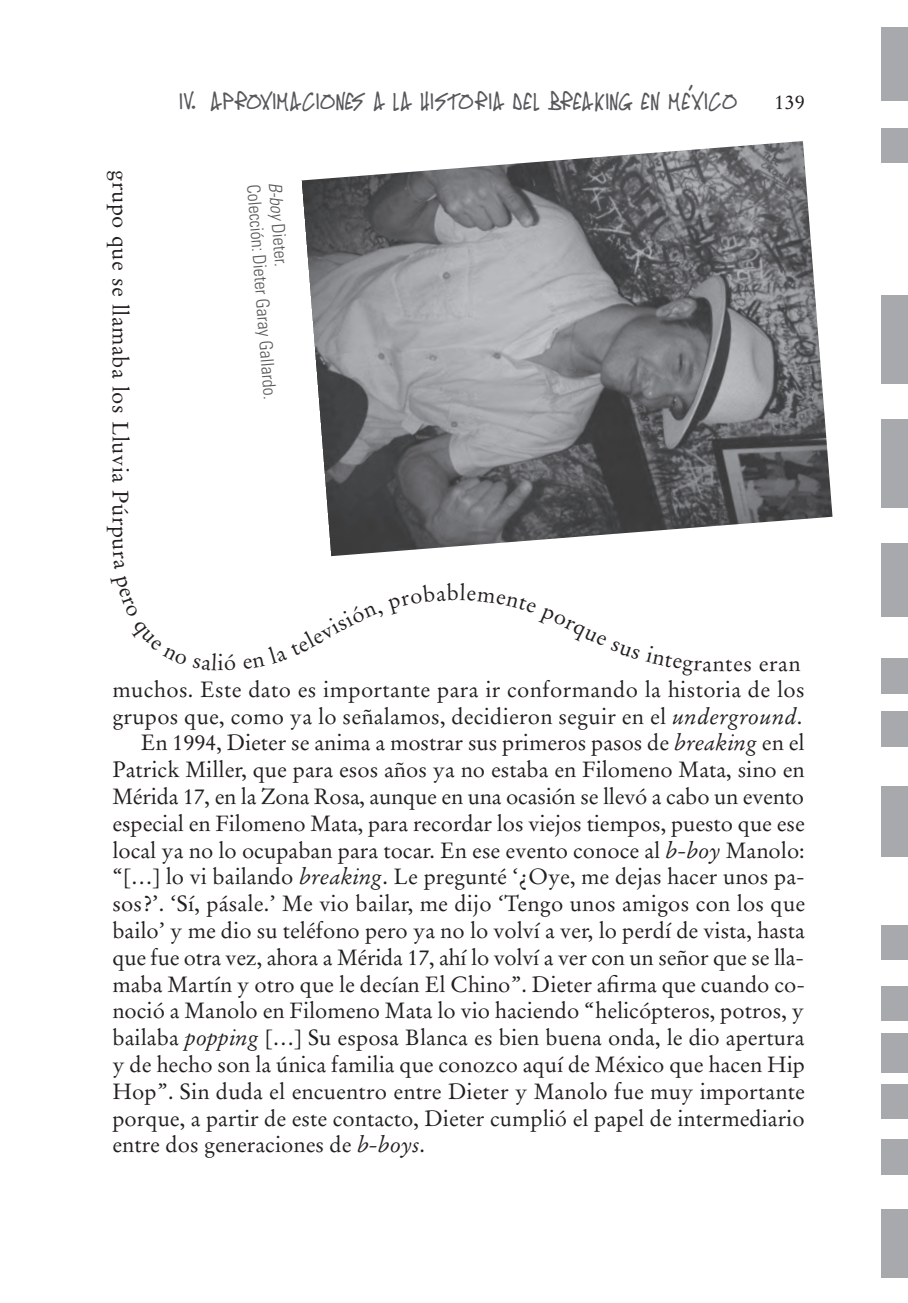
<style>
.page{position:relative;width:908px;height:1303px;background:#fff}
.page>*{position:absolute;margin:0;border:0;box-sizing:border-box;transform-origin:0 0}
.t1{font:22px "Stempel Garamond";color:#231f20}
.t2{font:22px "Stempel Garamond";letter-spacing:.02em;color:#231f20}
.t3{font:20px "Stempel Garamond";color:#231f20}
.t4{font:18px "Oldschool Tag";letter-spacing:.05em;color:#57585a}
.t5{font:300 condensed 18px/21.2px "Univers LT Std";color:#57585a}
.s1{font-style:italic}
</style>
<div class="page">
<img style="left:301px;top:141px;width:531px;height:415px">
<div style="left:881px;top:543px;width:26px;height:74px;background:#a8a9ad"></div>
<div style="left:881px;top:27px;width:26px;height:74px;background:#a8a9ad"></div>
<div style="left:881px;top:129px;width:26px;height:34px;background:#a8a9ad"></div>
<div style="left:881px;top:296px;width:26px;height:88px;background:#a8a9ad"></div>
<div style="left:880px;top:787px;width:27px;height:70px;background:#a8a9ad"></div>
<div style="left:881px;top:925px;width:26px;height:34px;background:#a8a9ad"></div>
<div style="left:881px;top:419px;width:26px;height:89px;background:#a8a9ad"></div>
<div style="left:881px;top:658px;width:26px;height:35px;background:#a8a9ad"></div>
<div style="left:881px;top:712px;width:26px;height:35px;background:#a8a9ad"></div>
<div style="left:881px;top:1033px;width:26px;height:40px;background:#a8a9ad"></div>
<div style="left:881px;top:986px;width:26px;height:35px;background:#a8a9ad"></div>
<div style="left:881px;top:1139px;width:26px;height:36px;background:#a8a9ad"></div>
<div style="left:881px;top:1210px;width:26px;height:68px;background:#a8a9ad"></div>
<div style="left:881px;top:1084px;width:26px;height:35px;background:#a8a9ad"></div>
<p class="t2" style="left:134px;top:170px;width:369px;rotate:90deg">grupo que se llamaba los Lluvia Púrp</p>
<p class="t4" style="left:688px;top:70px;width:6px">,</p>
<p class="t4" style="left:179px;top:90px;width:559px">IV. APROXIMACIONES A LA HISTORIA DEL BREAKING EN MEXICO</p>
<p class="t3" style="left:774px;top:90px;width:31px">139</p>
<p class="t5" style="left:286px;top:182px;width:218px;rotate:86deg"><span class="s1">B-boy</span> Dieter.<br>Colección: Dieter Garay Gallardo.</p>
<p class="t1" style="left:217px;top:649px;width:8px">i</p>
<p class="t1" style="left:725px;top:650px;width:77px">tes eran</p>
<p class="t1" style="left:112px;top:676px;width:693px">muchos. Este dato es importante para ir conformando la historia de los</p>
<p class="t1" style="left:112px;top:703px;width:691px">grupos que, como ya lo señalamos, decidieron seguir en el <span class="s1">underground</span>.</p>
<p class="t1" style="left:141px;top:730px;width:665px">En 1994, Dieter se anima a mostrar sus primeros pasos de <span class="s1">breaking</span> en el</p>
<p class="t1" style="left:112px;top:756px;width:693px">Patrick Miller, que para esos años ya no estaba en Filomeno Mata, sino en</p>
<p class="t1" style="left:112px;top:783px;width:693px">Mérida 17, en la Zona Rosa, aunque en una ocasión se llevó a cabo un evento</p>
<p class="t1" style="left:112px;top:810px;width:693px">especial en Filomeno Mata, para recordar los viejos tiempos, puesto que ese</p>
<p class="t1" style="left:112px;top:837px;width:693px">local ya no lo ocupaban para tocar. En ese evento conoce al <span class="s1">b-boy</span> Manolo:</p>
<p class="t1" style="left:112px;top:864px;width:693px">“[…] lo vi bailando <span class="s1">breaking</span>. Le pregunté ‘¿Oye, me dejas hacer unos pa-</p>
<p class="t1" style="left:112px;top:890px;width:694px">sos?’. ‘Sí, pásale.’ Me vio bailar, me dijo ‘Tengo unos amigos con los que</p>
<p class="t1" style="left:112px;top:917px;width:693px">bailo’ y me dio su teléfono pero ya no lo volví a ver, lo perdí de vista, hasta</p>
<p class="t1" style="left:112px;top:944px;width:692px">que fue otra vez, ahora a Mérida 17, ahí lo volví a ver con un señor que se lla-</p>
<p class="t1" style="left:112px;top:971px;width:693px">maba Martín y otro que le decían El Chino”. Dieter afirma que cuando co-</p>
<p class="t1" style="left:112px;top:998px;width:692px">noció a Manolo en Filomeno Mata lo vio haciendo “helicópteros, potros, y</p>
<p class="t1" style="left:112px;top:1024px;width:693px">bailaba <span class="s1">popping</span> […] Su esposa Blanca es bien buena onda, le dio apertura</p>
<p class="t1" style="left:112px;top:1051px;width:693px">y de hecho son la única familia que conozco aquí de México que hacen Hip</p>
<p class="t1" style="left:112px;top:1078px;width:694px">Hop”. Sin duda el encuentro entre Dieter y Manolo fue muy importante</p>
<p class="t1" style="left:112px;top:1105px;width:693px">porque, a partir de este contacto, Dieter cumplió el papel de intermediario</p>
<p class="t1" style="left:112px;top:1132px;width:314px">entre dos generaciones de <span class="s1">b-boys</span>.</p>
</div>
